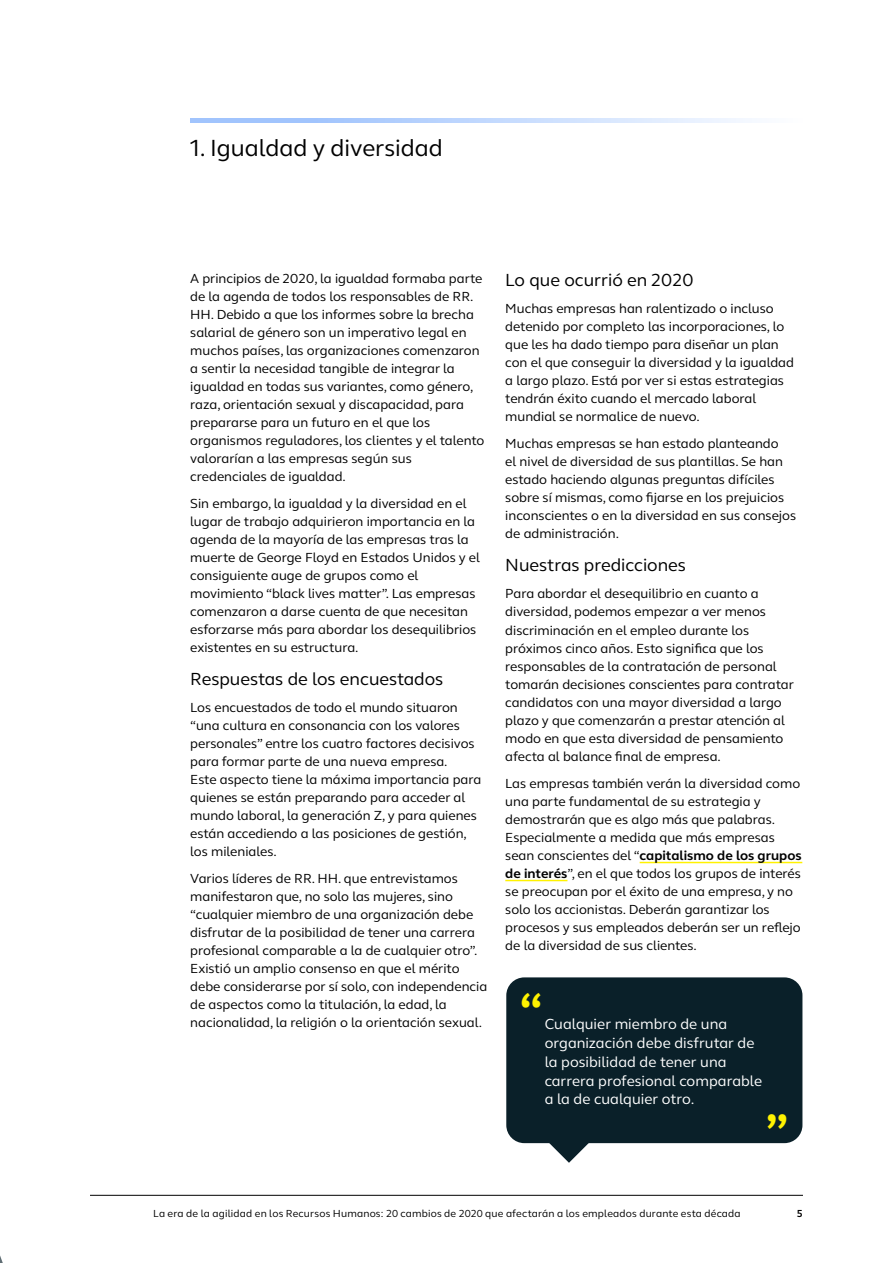
<style>
.page{position:relative;width:893px;height:1263px;background:#fff}
.page>*{position:absolute;margin:0;border:0;box-sizing:border-box;transform-origin:0 0}
.Callout___body{font:700 48px "FS Thrive Elliot";color:#fff200}
.H1___Header{font:24px "FS Thrive Elliot";color:#000}
.H2___Subhead{font:18px "FS Thrive Elliot";color:#000}
.Callout___body-2{font:15px/18.8px "FS Thrive Elliot";color:#fff}
.B1___Body{font:13.5px/18px "FS Thrive Elliot";color:#000}
.t1{font:10.5px "FS Thrive Elliot";letter-spacing:.015em;color:#000}
.t2{font:700 10.5px "FS Thrive Elliot";color:#000}
.s1{font-weight:700}
</style>
<div class="page">
<hr style="left:90px;top:1195px;width:713px;height:1px;background:#000">
<hr style="left:640px;top:862px;width:162px;height:1px;background:#fff200">
<hr style="left:505px;top:880px;width:62px;height:1px;background:#fff200">
<svg style="left:190px;top:119px;width:562px;height:4px;background:#c1d8fd"></svg>
<div style="left:506px;top:977px;width:296px;height:166px;background:#0a2029;border-radius:18px"></div>
<svg style="left:548px;top:1143px;width:42px;height:20px"></svg>
<p class="H1___Header" style="left:190px;top:134px;width:254px">1. Igualdad y diversidad</p>
<p class="B1___Body" style="left:190px;top:270px;width:296px">A principios de 2020, la igualdad formaba parte de la agenda de todos los responsables de RR.<br>HH. Debido a que los informes sobre la brecha salarial de género son un imperativo legal en muchos países, las organizaciones comenzaron a sentir la necesidad tangible de integrar la igualdad en todas sus variantes, como género, raza, orientación sexual y discapacidad, para prepararse para un futuro en el que los organismos reguladores, los clientes y el talento valorarían a las empresas según sus credenciales de igualdad.</p>
<p class="B1___Body" style="left:190px;top:495px;width:291px">Sin embargo, la igualdad y la diversidad en el lugar de trabajo adquirieron importancia en la agenda de la mayoría de las empresas tras la muerte de George Floyd en Estados Unidos y el consiguiente auge de grupos como el movimiento “black lives matter”. Las empresas comenzaron a darse cuenta de que necesitan esforzarse más para abordar los desequilibrios existentes en su estructura.</p>
<p class="H2___Subhead" style="left:190px;top:668px;width:255px">Respuestas de los encuestados</p>
<p class="B1___Body" style="left:190px;top:699px;width:293px">Los encuestados de todo el mundo situaron “una cultura en consonancia con los valores personales” entre los cuatro factores decisivos para formar parte de una nueva empresa.<br>Este aspecto tiene la máxima importancia para quienes se están preparando para acceder al mundo laboral, la generación Z, y para quienes están accediendo a las posiciones de gestión, los mileniales.</p>
<p class="B1___Body" style="left:190px;top:870px;width:299px">Varios líderes de RR. HH. que entrevistamos manifestaron que, no solo las mujeres, sino “cualquier miembro de una organización debe disfrutar de la posibilidad de tener una carrera profesional comparable a la de cualquier otro”.<br>Existió un amplio consenso en que el mérito debe considerarse por sí solo, con independencia de aspectos como la titulación, la edad, la nacionalidad, la religión o la orientación sexual.</p>
<p class="H2___Subhead" style="left:505px;top:270px;width:190px">Lo que ocurrió en 2020</p>
<p class="B1___Body" style="left:505px;top:300px;width:290px">Muchas empresas han ralentizado o incluso detenido por completo las incorporaciones, lo que les ha dado tiempo para diseñar un plan con el que conseguir la diversidad y la igualdad a largo plazo. Está por ver si estas estrategias tendrán éxito cuando el mercado laboral mundial se normalice de nuevo.</p>
<p class="B1___Body" style="left:505px;top:435px;width:292px">Muchas empresas se han estado planteando<br>el nivel de diversidad de sus plantillas. Se han estado haciendo algunas preguntas difíciles sobre sí mismas, como fijarse en los prejuicios inconscientes o en la diversidad en sus consejos de administración.</p>
<p class="H2___Subhead" style="left:505px;top:555px;width:182px">Nuestras predicciones</p>
<p class="B1___Body" style="left:505px;top:585px;width:290px">Para abordar el desequilibrio en cuanto a diversidad, podemos empezar a ver menos discriminación en el empleo durante los próximos cinco años. Esto significa que los responsables de la contratación de personal tomarán decisiones conscientes para contratar candidatos con una mayor diversidad a largo plazo y que comenzarán a prestar atención al modo en que esta diversidad de pensamiento afecta al balance final de empresa.</p>
<p class="B1___Body" style="left:505px;top:774px;width:298px">Las empresas también verán la diversidad como una parte fundamental de su estrategia y demostrarán que es algo más que palabras.<br>Especialmente a medida que más empresas sean conscientes del “<span class="s1">capitalismo de los grupos de interés</span>”, en el que todos los grupos de interés se preocupan por el éxito de una empresa, y no solo los accionistas. Deberán garantizar los procesos y sus empleados deberán ser un reflejo de la diversidad de sus clientes.</p>
<p class="Callout___body" style="left:519px;top:980px;width:25px">“</p>
<p class="Callout___body-2" style="left:545px;top:1015px;width:219px">Cualquier miembro de una organización debe disfrutar de la posibilidad de tener una carrera profesional comparable a la de cualquier otro.</p>
<p class="Callout___body" style="left:765px;top:1101px;width:25px">”</p>
<p class="t1" style="left:153px;top:1207px;width:589px">La era de la agilidad en los Recursos Humanos: 20 cambios de 2020 que afectarán a los empleados durante esta década</p>
<p class="t2" style="left:797px;top:1207px;width:8px">5</p>
</div>
